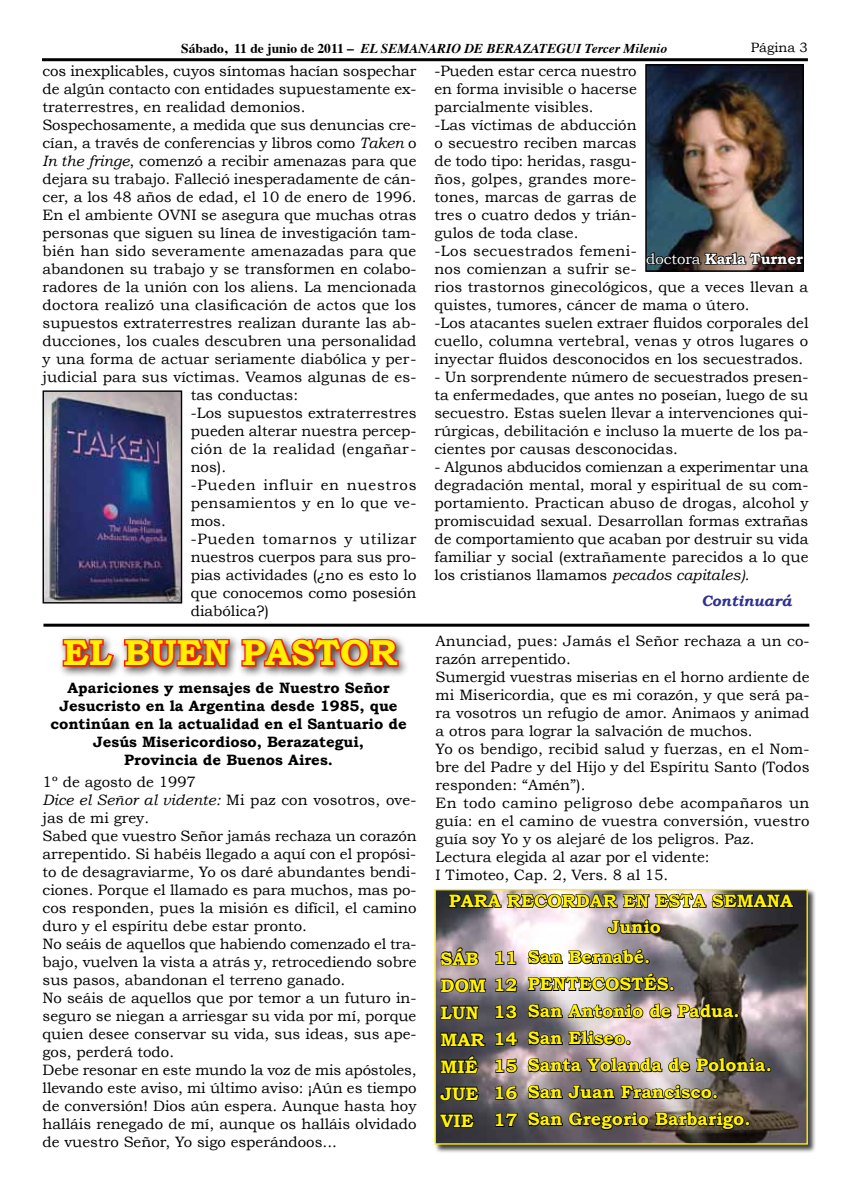
<style>
.page{position:relative;width:851px;height:1191px;background:#fff}
.page>*{position:absolute;margin:0;border:0;box-sizing:border-box;transform-origin:0 0}
.t1{font:700 36px "Bookman Old Style";color:#fff200}
.t2{font:700 18px/27px "Bookman Old Style";color:#fff200}
.t3{font:15px/18px "Bookman Old Style";color:#000}
.t4{font:700 15px/18px "Bookman Old Style";color:#000;text-align:center}
.t5{font:15px "Bookman Old Style";letter-spacing:.025em;color:#000}
.t6{font:15px "Bookman Old Style";letter-spacing:.05em;color:#000}
.t7{font:15px "Bookman Old Style";letter-spacing:.045em;color:#000}
.t8{font:700 15px "Bookman Old Style";letter-spacing:-.005em;color:#fff}
.t9{font:italic 700 15px "Bookman Old Style";color:#2e3092}
.t10{font:italic 700 13.5px "Times";color:#000}
.t11{font:13.5px "Bookman Old Style";color:#000}
.s1{font-style:normal}
.s2{font-style:italic}
.s3{font-weight:400}
</style>
<div class="page">
<hr style="left:42px;top:58px;width:765px;height:3px;background:#000">
<div style="left:58px;top:633px;width:352px;height:45px;background:#000;opacity:.75"></div>
<svg style="left:61px;top:637px;width:55px;height:31px"></svg>
<svg style="left:122px;top:634px;width:109px;height:35px"></svg>
<svg style="left:240px;top:636px;width:160px;height:33px"></svg>
<div style="left:434px;top:888px;width:382px;height:265px;background:#000;opacity:.75"></div>
<img style="left:436px;top:891px;width:369px;height:251px">
<svg style="left:448px;top:888px;width:346px;height:21px"></svg>
<svg style="left:439px;top:946px;width:47px;height:47px"></svg>
<svg style="left:440px;top:1003px;width:46px;height:71px"></svg>
<svg style="left:438px;top:1083px;width:42px;height:18px"></svg>
<svg style="left:439px;top:1112px;width:36px;height:16px"></svg>
<svg style="left:494px;top:949px;width:23px;height:16px"></svg>
<svg style="left:494px;top:976px;width:24px;height:17px"></svg>
<svg style="left:494px;top:1003px;width:24px;height:17px"></svg>
<svg style="left:494px;top:1030px;width:24px;height:16px"></svg>
<svg style="left:494px;top:1057px;width:24px;height:17px"></svg>
<svg style="left:494px;top:1084px;width:24px;height:17px"></svg>
<svg style="left:494px;top:1111px;width:24px;height:16px"></svg>
<svg style="left:526px;top:948px;width:125px;height:17px"></svg>
<svg style="left:527px;top:971px;width:148px;height:21px"></svg>
<svg style="left:526px;top:1002px;width:214px;height:17px"></svg>
<svg style="left:526px;top:1029px;width:105px;height:17px"></svg>
<svg style="left:526px;top:1056px;width:246px;height:17px"></svg>
<svg style="left:526px;top:1082px;width:192px;height:18px"></svg>
<svg style="left:526px;top:1110px;width:225px;height:21px"></svg>
<svg style="left:605px;top:916px;width:57px;height:19px"></svg>
<hr style="left:43px;top:623px;width:766px;height:3px;background:#000">
<img style="left:648px;top:67px;width:152px;height:202px">
<div style="left:645px;top:64px;width:158px;height:208px;border:2px solid #000"></div>
<img style="left:45px;top:392px;width:135px;height:209px">
<div style="left:43px;top:390px;width:139px;height:213px;border:1px solid #000"></div>
<svg style="left:645px;top:251px;width:159px;height:15px"></svg>
<p class="t10" style="left:181px;top:36px;width:487px"><span class="s1">Sábado, 11 de junio de 2011 –</span> EL SEMANARIO DE BERAZATEGUI Tercer Milenio</p>
<p class="t11" style="left:750px;top:39px;width:58px">Página 3</p>
<p class="t3" style="left:434px;top:61px;width:375px">-Pueden estar cerca nuestro<br>en forma invisible o hacerse<br>parcialmente visibles.<br>-Las víctimas de abducción<br>o secuestro reciben marcas<br>de todo tipo: heridas, rasgu-<br>ños, golpes, grandes more-<br>tones, marcas de garras de<br>tres o cuatro dedos y trián-<br>gulos de toda clase.<br>-Los secuestrados femeni-<br>nos comienzan a sufrir se-<br>rios trastornos ginecológicos, que a veces llevan a quistes, tumores, cáncer de mama o útero.<br>-Los atacantes suelen extraer fluidos corporales del cuello, columna vertebral, venas y otros lugares o inyectar fluidos desconocidos en los secuestrados.</p>
<p class="t3" style="left:434px;top:367px;width:375px;text-align:justify">- Un sorprendente número de secuestrados presen&shy;ta enfermedades, que antes no poseían, luego de su secuestro. Estas suelen llevar a intervenciones qui&shy;rúrgicas, debilitación e incluso la muerte de los pa&shy;cientes por causas desconocidas.</p>
<p class="t3" style="left:434px;top:457px;width:375px;text-align:justify">- Algunos abducidos comienzan a experimentar una degradación mental, moral y espiritual de su com&shy;portamiento. Practican abuso de drogas, alcohol y promiscuidad sexual. Desarrollan formas extrañas de comportamiento que acaban por destruir su vida familiar y social (extrañamente parecidos a lo que los cristianos llamamos <span class="s2">pecados capitales).</span></p>
<p class="t3" style="left:43px;top:61px;width:375px">cos inexplicables, cuyos síntomas hacían sospechar</p>
<p class="t3" style="left:43px;top:79px;width:375px">de algún contacto con entidades supuestamente ex-</p>
<p class="t3" style="left:43px;top:97px;width:264px">traterrestres, en realidad demonios.</p>
<p class="t3" style="left:43px;top:115px;width:375px">Sospechosamente, a medida que sus denuncias cre-</p>
<p class="t3" style="left:43px;top:133px;width:375px">cían, a través de conferencias y libros como <span class="s2">Taken</span> o</p>
<p class="t3" style="left:43px;top:151px;width:375px"><span class="s2">In the fringe</span>, comenzó a recibir amenazas para que</p>
<p class="t3" style="left:43px;top:169px;width:375px">dejara su trabajo. Falleció inesperadamente de cán-</p>
<p class="t3" style="left:43px;top:187px;width:375px">cer, a los 48 años de edad, el 10 de enero de 1996.</p>
<p class="t3" style="left:43px;top:205px;width:375px">En el ambiente OVNI se asegura que muchas otras</p>
<p class="t3" style="left:43px;top:223px;width:375px">personas que siguen su línea de investigación tam-</p>
<p class="t3" style="left:43px;top:241px;width:375px">bién han sido severamente amenazadas para que</p>
<p class="t3" style="left:43px;top:259px;width:375px">abandonen su trabajo y se transformen en colabo-</p>
<p class="t3" style="left:43px;top:277px;width:375px">radores de la unión con los aliens. La mencionada</p>
<p class="t3" style="left:43px;top:295px;width:375px">doctora realizó una clasificación de actos que los</p>
<p class="t3" style="left:43px;top:313px;width:375px">supuestos extraterrestres realizan durante las ab-</p>
<p class="t3" style="left:43px;top:331px;width:375px">ducciones, los cuales descubren una personalidad</p>
<p class="t3" style="left:43px;top:349px;width:375px">y una forma de actuar seriamente diabólica y per-</p>
<p class="t3" style="left:43px;top:367px;width:375px">judicial para sus víctimas. Veamos algunas de es-</p>
<p class="t3" style="left:191px;top:385px;width:109px">tas conductas:</p>
<p class="t3" style="left:191px;top:403px;width:227px">-Los supuestos extraterrestres</p>
<p class="t3" style="left:191px;top:421px;width:227px">pueden alterar nuestra percep-</p>
<p class="t5" style="left:191px;top:440px;width:227px">ción de la realidad (engañar-</p>
<p class="t3" style="left:191px;top:457px;width:37px">nos).</p>
<p class="t6" style="left:191px;top:476px;width:227px">-Pueden influir en nuestros</p>
<p class="t5" style="left:191px;top:494px;width:227px">pensamientos y en lo que ve-</p>
<p class="t3" style="left:191px;top:511px;width:37px">mos.</p>
<p class="t7" style="left:191px;top:530px;width:227px">-Pueden tomarnos y utilizar</p>
<p class="t3" style="left:191px;top:547px;width:227px">nuestros cuerpos para sus pro-</p>
<p class="t3" style="left:191px;top:565px;width:227px">pias actividades (¿no es esto lo</p>
<p class="t3" style="left:191px;top:583px;width:227px">que conocemos como posesión</p>
<p class="t3" style="left:191px;top:601px;width:80px">diabólica?)</p>
<p class="t8" style="left:646px;top:250px;width:158px"><span class="s3">doctora</span> Karla Turner</p>
<p class="t9" style="left:701px;top:592px;width:92px">Continuará</p>
<h1 class="t1" style="left:63px;top:631px;width:336px">EL BUEN PASTOR</h1>
<p class="t4" style="left:50px;top:678px;width:358px">Apariciones y mensajes de Nuestro Señor Jesucristo en la Argentina desde 1985, que continúan en la actualidad en el Santuario de Jesús Misericordioso, Berazategui,<br>Provincia de Buenos Aires.</p>
<p class="t3" style="left:43px;top:772px;width:375px">1º de agosto de 1997<br><span class="s2">Dice el Señor al vidente:</span> Mi paz con vosotros, ove&shy;jas de mi grey.<br>Sabed que vuestro Señor jamás rechaza un corazón arrepentido. Si habéis llegado a aquí con el propósi&shy;to de desagraviarme, Yo os daré abundantes bendi&shy;ciones. Porque el llamado es para muchos, mas po&shy;cos responden, pues la misión es difícil, el camino duro y el espíritu debe estar pronto.<br>No seáis de aquellos que habiendo comenzado el tra&shy;bajo, vuelven la vista a atrás y, retrocediendo sobre sus pasos, abandonan el terreno ganado.<br>No seáis de aquellos que por temor a un futuro in&shy;seguro se niegan a arriesgar su vida por mí, porque quien desee conservar su vida, sus ideas, sus ape&shy;gos, perderá todo.<br>Debe resonar en este mundo la voz de mis apóstoles, llevando este aviso, mi último aviso: ¡Aún es tiempo de conversión! Dios aún espera. Aunque hasta hoy halláis renegado de mí, aunque os halláis olvidado de vuestro Señor, Yo sigo esperándoos...</p>
<p class="t3" style="left:435px;top:631px;width:375px">Anunciad, pues: Jamás el Señor rechaza a un co&shy;razón arrepentido.<br>Sumergid vuestras miserias en el horno ardiente de mi Misericordia, que es mi corazón, y que será pa&shy;ra vosotros un refugio de amor. Animaos y animad a otros para lograr la salvación de muchos.<br>Yo os bendigo, recibid salud y fuerzas, en el Nom&shy;bre del Padre y del Hijo y del Espíritu Santo (Todos responden: “Amén”).<br>En todo camino peligroso debe acompañaros un guía: en el camino de vuestra conversión, vuestro guía soy Yo y os alejaré de los peligros. Paz.<br>Lectura elegida al azar por el vidente:<br>I Timoteo, Cap. 2, Vers. 8 al 15.</p>
<p class="t2" style="left:449px;top:887px;width:345px">PARA RECORDAR EN ESTA SEMANA</p>
<p class="t2" style="left:440px;top:944px;width:78px">SÁB<br>DOM 12<br>LUN<br>MAR<br>MIÉ<br>JUE<br>VIE</p>
<p class="t2" style="left:493px;top:944px;width:25px">11</p>
<p class="t2" style="left:493px;top:998px;width:25px;text-align:justify">13<br>14<br>15<br>16<br>17</p>
<p class="t2" style="left:607px;top:913px;width:55px">Junio</p>
<p class="t2" style="left:528px;top:943px;width:245px">San Bernabé.<br>PENTECOSTÉS.<br>San Antonio de Padua.<br>San Eliseo.<br>Santa Yolanda de Polonia.<br>San Juan Francisco.<br>San Gregorio Barbarigo.</p>
</div>
